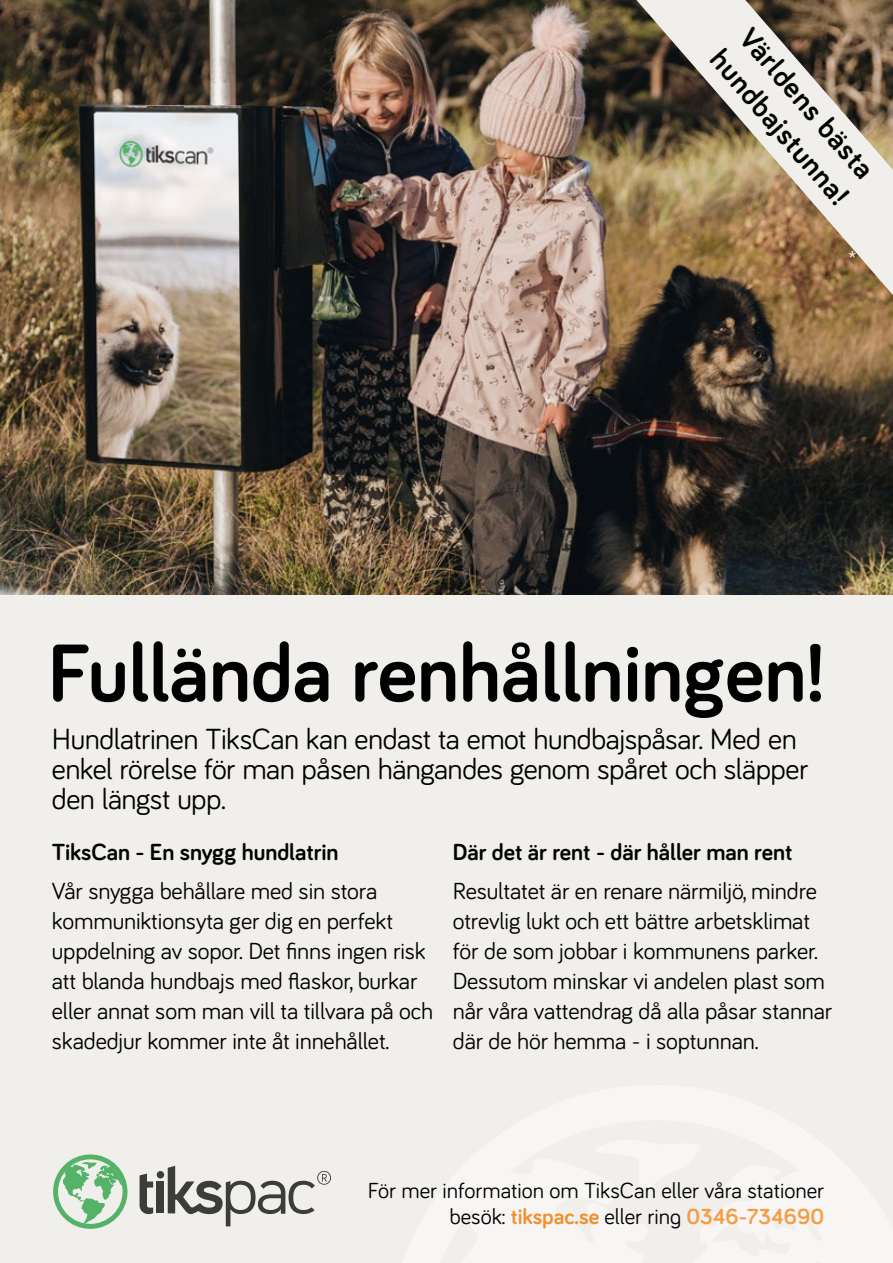
<style>
.page{position:relative;width:893px;height:1263px;background:#fff}
.page>*{position:absolute;margin:0;border:0;box-sizing:border-box;transform-origin:0 0}
.t1{font:700 84px "Bariol";color:#000}
.t2{font:30px/30px "Bariol";letter-spacing:-.015em;color:#000}
.t3{font:700 30px/36px "Bariol";color:#000}
.t4{font:24px/30px "Bariol";letter-spacing:-.005em;color:#000}
.t5{font:700 24px "Bariol";color:#000}
.t6{font:22.5px/25.5px "Bariol";color:#000;text-align:right}
.t7{font:22.5px "Bariol";color:#fff}
.s1{font-weight:700;color:#f38f2d}
.s2{font-weight:700;color:#f59c44}
</style>
<div class="page">
<div style="left:0;top:531px;width:893px;height:732px;background:#f0efec"></div>
<img style="left:0;top:0;width:893px;height:595px">
<svg style="left:618px;top:0;width:275px;height:315px;background:#9f8d75"></svg>
<svg style="left:53px;top:1154px;width:74px;height:75px"></svg>
<svg style="left:140px;top:1173px;width:13px;height:41px"></svg>
<div style="left:157px;top:1181px;width:7px;height:32px;background:#3c3c3b"></div>
<div style="left:157px;top:1171px;width:7px;height:7px;background:#3c3c3b;border-radius:50%"></div>
<svg style="left:168px;top:1166px;width:163px;height:60px"></svg>
<p class="t3" style="left:758px;top:18px;width:195px;rotate:49deg">Världens bästa hundbajstunna!</p>
<p class="t7" style="left:848px;top:244px;width:10px">*</p>
<h1 class="t1" style="left:48px;top:615px;width:778px">Fullända renhållningen!</h1>
<p class="t2" style="left:52px;top:722px;width:758px">Hundlatrinen TiksCan kan endast ta emot hundbajspåsar. Med en enkel rörelse för man påsen hängandes genom spåret och släpper den längst upp.</p>
<p class="t5" style="left:52px;top:836px;width:288px">TiksCan - En snygg hundlatrin</p>
<p class="t4" style="left:52px;top:874px;width:383px">Vår snygga behållare med sin stora kommuniktionsyta ger dig en perfekt uppdelning av sopor. Det finns ingen risk att blanda hundbajs med flaskor, burkar eller annat som man vill ta tillvara på och skadedjur kommer inte åt innehållet.</p>
<p class="t5" style="left:453px;top:836px;width:341px">Där det är rent - där håller man rent</p>
<p class="t4" style="left:453px;top:874px;width:381px">Resultatet är en renare närmiljö, mindre otrevlig lukt och ett bättre arbetsklimat för de som jobbar i kommunens parker.<br>Dessutom minskar vi andelen plast som når våra vattendrag då alla påsar stannar där de hör hemma - i soptunnan.</p>
<p class="t6" style="left:368px;top:1177px;width:458px">För mer information om TiksCan eller våra stationer besök: <span class="s1">tikspac.se</span> eller ring <span class="s2">0346-734690</span></p>
</div>
